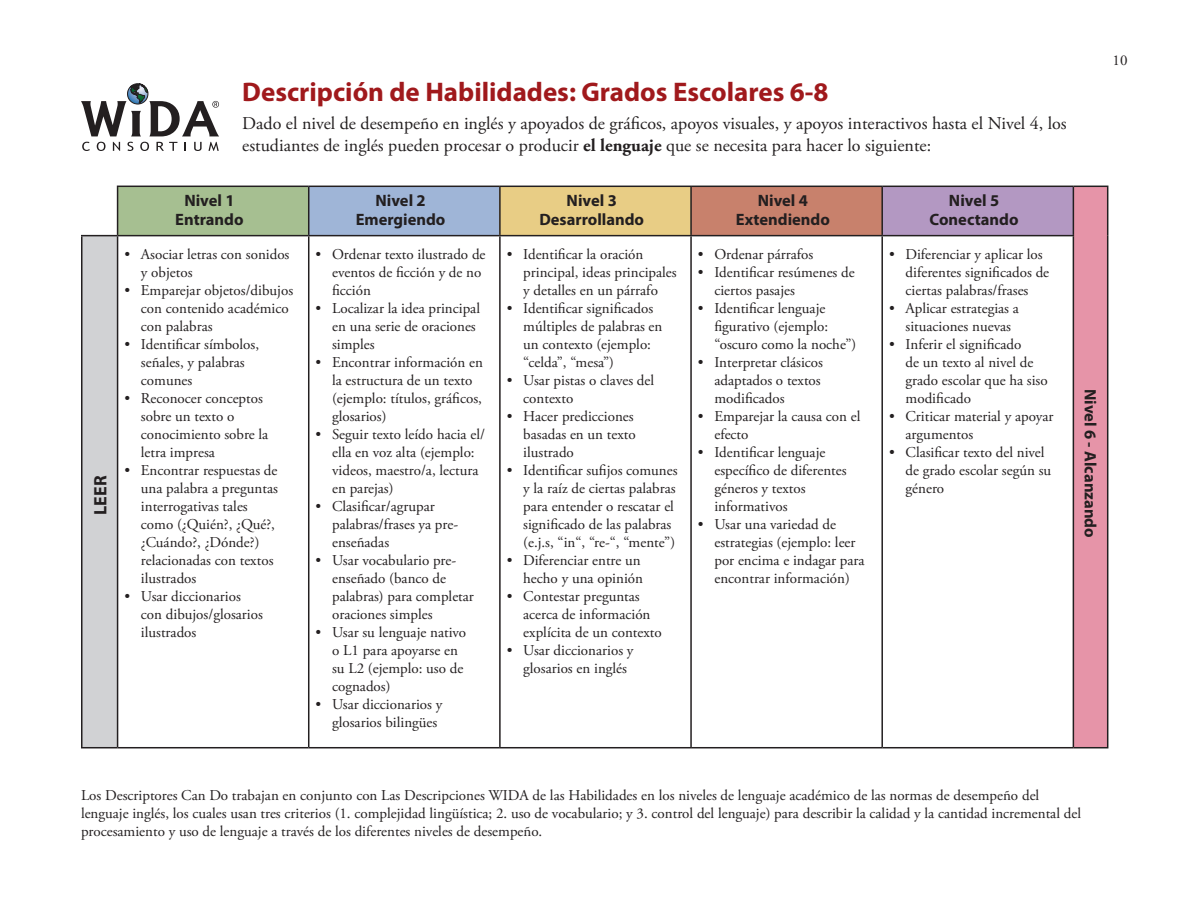
<style>
.page{position:relative;width:1188px;height:918px;background:#fff}
.page>*{position:absolute;margin:0;border:0;box-sizing:border-box;transform-origin:0 0}
.subhead{font:700 27px "Myriad Pro";color:#a0191c}
.subhead-2{font:18px/21.6px "Adobe Garamond Pro";color:#231f20}
.t1{font:700 18px "Myriad Pro";color:#231f20}
.t2{font:700 16.5px "Myriad Pro";color:#231f20}
.spanish_bullets{font:15px/18px "Adobe Garamond Pro";color:#231f20}
.body{font:15px/18px "Adobe Garamond Pro";color:#231f20}
.s1{font-weight:700}
</style>
<div class="page">
<svg style="left:82px;top:142px;width:8px;height:9px"></svg>
<svg style="left:97px;top:142px;width:9px;height:9px"></svg>
<svg style="left:113px;top:142px;width:7px;height:9px"></svg>
<svg style="left:127px;top:142px;width:6px;height:9px"></svg>
<svg style="left:140px;top:142px;width:9px;height:9px"></svg>
<svg style="left:156px;top:142px;width:21px;height:9px"></svg>
<svg style="left:194px;top:142px;width:8px;height:9px"></svg>
<svg style="left:208px;top:142px;width:11px;height:9px"></svg>
<svg style="left:81px;top:84px;width:138px;height:52px"></svg>
<div style="left:118px;top:186px;width:191px;height:50px;background:#a6bf91"></div>
<div style="left:309px;top:186px;width:191px;height:50px;background:#9fb5d7"></div>
<div style="left:500px;top:186px;width:191px;height:50px;background:#e8cd85"></div>
<div style="left:691px;top:186px;width:191px;height:50px;background:#c8816c"></div>
<div style="left:882px;top:186px;width:191px;height:50px;background:#b398c2"></div>
<div style="left:1073px;top:186px;width:35px;height:562px;background:#e694a8"></div>
<div style="left:82px;top:236px;width:36px;height:512px;background:#d1d2d4"></div>
<hr style="left:309px;top:186px;width:191px;height:1px;background:#231f20">
<hr style="left:500px;top:186px;width:191px;height:1px;background:#231f20">
<hr style="left:499px;top:187px;width:2px;height:48px;background:#231f20">
<hr style="left:691px;top:186px;width:191px;height:1px;background:#231f20">
<hr style="left:690px;top:187px;width:2px;height:48px;background:#231f20">
<hr style="left:882px;top:186px;width:191px;height:1px;background:#231f20">
<hr style="left:881px;top:187px;width:2px;height:48px;background:#231f20">
<hr style="left:1073px;top:186px;width:35px;height:1px;background:#231f20">
<hr style="left:1073px;top:187px;width:1px;height:48px;background:#231f20">
<hr style="left:1107px;top:187px;width:1px;height:49px;background:#231f20">
<hr style="left:309px;top:235px;width:191px;height:1px;background:#231f20">
<hr style="left:308px;top:236px;width:1px;height:511px;background:#231f20">
<hr style="left:500px;top:235px;width:191px;height:1px;background:#231f20">
<hr style="left:499px;top:236px;width:2px;height:511px;background:#231f20">
<hr style="left:691px;top:235px;width:191px;height:1px;background:#231f20">
<hr style="left:690px;top:236px;width:2px;height:511px;background:#231f20">
<hr style="left:882px;top:235px;width:192px;height:1px;background:#231f20">
<hr style="left:881px;top:236px;width:2px;height:511px;background:#231f20">
<hr style="left:1073px;top:236px;width:1px;height:511px;background:#231f20">
<hr style="left:1107px;top:236px;width:1px;height:511px;background:#231f20">
<hr style="left:118px;top:747px;width:191px;height:1px;background:#231f20">
<hr style="left:309px;top:747px;width:191px;height:1px;background:#231f20">
<hr style="left:500px;top:747px;width:191px;height:1px;background:#231f20">
<hr style="left:691px;top:747px;width:191px;height:1px;background:#231f20">
<hr style="left:882px;top:747px;width:191px;height:1px;background:#231f20">
<hr style="left:1073px;top:747px;width:35px;height:1px;background:#231f20">
<hr style="left:117px;top:186px;width:192px;height:1px;background:#231f20">
<hr style="left:117px;top:187px;width:1px;height:48px;background:#231f20">
<hr style="left:308px;top:187px;width:1px;height:48px;background:#231f20">
<hr style="left:118px;top:235px;width:191px;height:1px;background:#231f20">
<hr style="left:81px;top:235px;width:37px;height:1px;background:#231f20">
<hr style="left:81px;top:236px;width:1px;height:511px;background:#231f20">
<hr style="left:117px;top:236px;width:1px;height:511px;background:#231f20">
<hr style="left:81px;top:747px;width:37px;height:1px;background:#231f20">
<p class="t1" style="left:89px;top:515px;width:42px;rotate:-90deg">LEER</p>
<p class="subhead" style="left:242px;top:75px;width:588px">Descripción de Habilidades: Grados Escolares 6-8</p>
<p class="subhead-2" style="left:242px;top:113px;width:826px">Dado el nivel de desempeño en inglés y apoyados de gráficos, apoyos visuales, y apoyos interactivos hasta el Nivel 4, los estudiantes de inglés pueden procesar o producir <span class="s1">el lenguaje</span> que se necesita para hacer lo siguiente:</p>
<p class="t2" style="left:184px;top:189px;width:52px">Nivel 1</p>
<p class="t2" style="left:175px;top:209px;width:70px">Entrando</p>
<p class="spanish_bullets" style="left:141px;top:246px;width:150px;text-indent:-16px">• Asociar letras con sonidos y objetos</p>
<p class="spanish_bullets" style="left:141px;top:282px;width:154px;text-indent:-16px">• Emparejar objetos/dibujos con contenido académico con palabras</p>
<p class="spanish_bullets" style="left:141px;top:336px;width:120px;text-indent:-16px">• Identificar símbolos, señales, y palabras comunes</p>
<p class="spanish_bullets" style="left:141px;top:390px;width:129px;text-indent:-16px">• Reconocer conceptos sobre un texto o conocimiento sobre la letra impresa</p>
<p class="spanish_bullets" style="left:141px;top:462px;width:139px;text-indent:-16px">• Encontrar respuestas de una palabra a preguntas interrogativas tales como (¿Quién?, ¿Qué?, ¿Cuándo?, ¿Dónde?) relacionadas con textos ilustrados</p>
<p class="spanish_bullets" style="left:141px;top:588px;width:123px;text-indent:-16px">• Usar diccionarios con dibujos/glosarios ilustrados</p>
<p class="t2" style="left:376px;top:189px;width:52px">Nivel 2</p>
<p class="t2" style="left:356px;top:209px;width:91px">Emergiendo</p>
<p class="spanish_bullets" style="left:332px;top:246px;width:155px;text-indent:-16px">• Ordenar texto ilustrado de eventos de ficción y de no ficción</p>
<p class="spanish_bullets" style="left:332px;top:300px;width:149px;text-indent:-16px">• Localizar la idea principal en una serie de oraciones simples</p>
<p class="spanish_bullets" style="left:332px;top:354px;width:152px;text-indent:-16px">• Encontrar información en la estructura de un texto (ejemplo: títulos, gráficos, glosarios)</p>
<p class="spanish_bullets" style="left:332px;top:426px;width:154px;text-indent:-16px">• Seguir texto leído hacia el/ ella en voz alta (ejemplo: videos, maestro/a, lectura en parejas)</p>
<p class="spanish_bullets" style="left:332px;top:498px;width:128px;text-indent:-16px">• Clasificar/agrupar palabras/frases ya pre&shy;enseñadas</p>
<p class="spanish_bullets" style="left:332px;top:552px;width:143px;text-indent:-16px">• Usar vocabulario pre&shy;enseñado (banco de palabras) para completar oraciones simples</p>
<p class="spanish_bullets" style="left:332px;top:624px;width:136px;text-indent:-16px">• Usar su lenguaje nativo o L1 para apoyarse en su L2 (ejemplo: uso de cognados)</p>
<p class="spanish_bullets" style="left:332px;top:696px;width:112px;text-indent:-16px">• Usar diccionarios y glosarios bilingües</p>
<p class="t2" style="left:567px;top:189px;width:52px">Nivel 3</p>
<p class="t2" style="left:539px;top:209px;width:106px">Desarrollando</p>
<p class="spanish_bullets" style="left:523px;top:246px;width:155px;text-indent:-16px">• Identificar la oración principal, ideas principales y detalles en un párrafo</p>
<p class="spanish_bullets" style="left:523px;top:300px;width:141px;text-indent:-16px">• Identificar significados múltiples de palabras en un contexto (ejemplo: “celda”, “mesa”)</p>
<p class="spanish_bullets" style="left:523px;top:372px;width:132px;text-indent:-16px">• Usar pistas o claves del contexto</p>
<p class="spanish_bullets" style="left:523px;top:408px;width:114px;text-indent:-16px">• Hacer predicciones basadas en un texto ilustrado</p>
<p class="spanish_bullets" style="left:523px;top:462px;width:156px;text-indent:-16px">• Identificar sufijos comunes y la raíz de ciertas palabras para entender o rescatar el significado de las palabras (e.j.s, “in“, “re-“, “mente”)</p>
<p class="spanish_bullets" style="left:507px;top:552px;width:138px;text-align:right">• Diferenciar entre un hecho y una opinión</p>
<p class="spanish_bullets" style="left:523px;top:588px;width:140px;text-indent:-16px">• Contestar preguntas acerca de información explícita de un contexto</p>
<p class="spanish_bullets" style="left:523px;top:642px;width:112px;text-indent:-16px">• Usar diccionarios y glosarios en inglés</p>
<p class="t2" style="left:758px;top:189px;width:52px">Nivel 4</p>
<p class="t2" style="left:736px;top:209px;width:96px">Extendiendo</p>
<p class="spanish_bullets" style="left:698px;top:246px;width:117px">• Ordenar párrafos</p>
<p class="spanish_bullets" style="left:714px;top:264px;width:142px;text-indent:-16px">• Identificar resúmenes de ciertos pasajes</p>
<p class="spanish_bullets" style="left:714px;top:300px;width:143px;text-indent:-16px">• Identificar lenguaje figurativo (ejemplo: “oscuro como la noche”)</p>
<p class="spanish_bullets" style="left:714px;top:354px;width:110px;text-indent:-16px">• Interpretar clásicos adaptados o textos modificados</p>
<p class="spanish_bullets" style="left:714px;top:408px;width:147px;text-indent:-16px">• Emparejar la causa con el efecto</p>
<p class="spanish_bullets" style="left:714px;top:444px;width:134px;text-indent:-16px">• Identificar lenguaje específico de diferentes géneros y textos informativos</p>
<p class="spanish_bullets" style="left:714px;top:516px;width:152px;text-indent:-16px">• Usar una variedad de estrategias (ejemplo: leer por encima e indagar para encontrar información)</p>
<p class="t2" style="left:949px;top:189px;width:52px">Nivel 5</p>
<p class="t2" style="left:930px;top:209px;width:90px">Conectando</p>
<p class="spanish_bullets" style="left:906px;top:246px;width:145px;text-indent:-16px">• Diferenciar y aplicar los diferentes significados de ciertas palabras/frases</p>
<p class="spanish_bullets" style="left:889px;top:300px;width:131px;text-align:center">• Aplicar estrategias a situaciones nuevas</p>
<p class="spanish_bullets" style="left:906px;top:336px;width:144px;text-indent:-16px">• Inferir el significado<br>de un texto al nivel de grado escolar que ha siso modificado</p>
<p class="spanish_bullets" style="left:906px;top:408px;width:149px;text-indent:-16px">• Criticar material y apoyar argumentos</p>
<p class="spanish_bullets" style="left:906px;top:444px;width:147px;text-indent:-16px">• Clasificar texto del nivel de grado escolar según su género</p>
<p class="body" style="left:1113px;top:52px;width:16px">10</p>
<p class="t2" style="left:1101px;top:389px;width:150px;rotate:90deg">Nivel 6 - Alcanzando</p>
<p class="body" style="left:81px;top:786px;width:1002px">Los Descriptores Can Do trabajan en conjunto con Las Descripciones WIDA de las Habilidades en los niveles de lenguaje académico de las normas de desempeño del lenguaje inglés, los cuales usan tres criterios (1. complejidad lingüística; 2. uso de vocabulario; y 3. control del lenguaje) para describir la calidad y la cantidad incremental del procesamiento y uso de lenguaje a través de los diferentes niveles de desempeño.</p>
</div>
